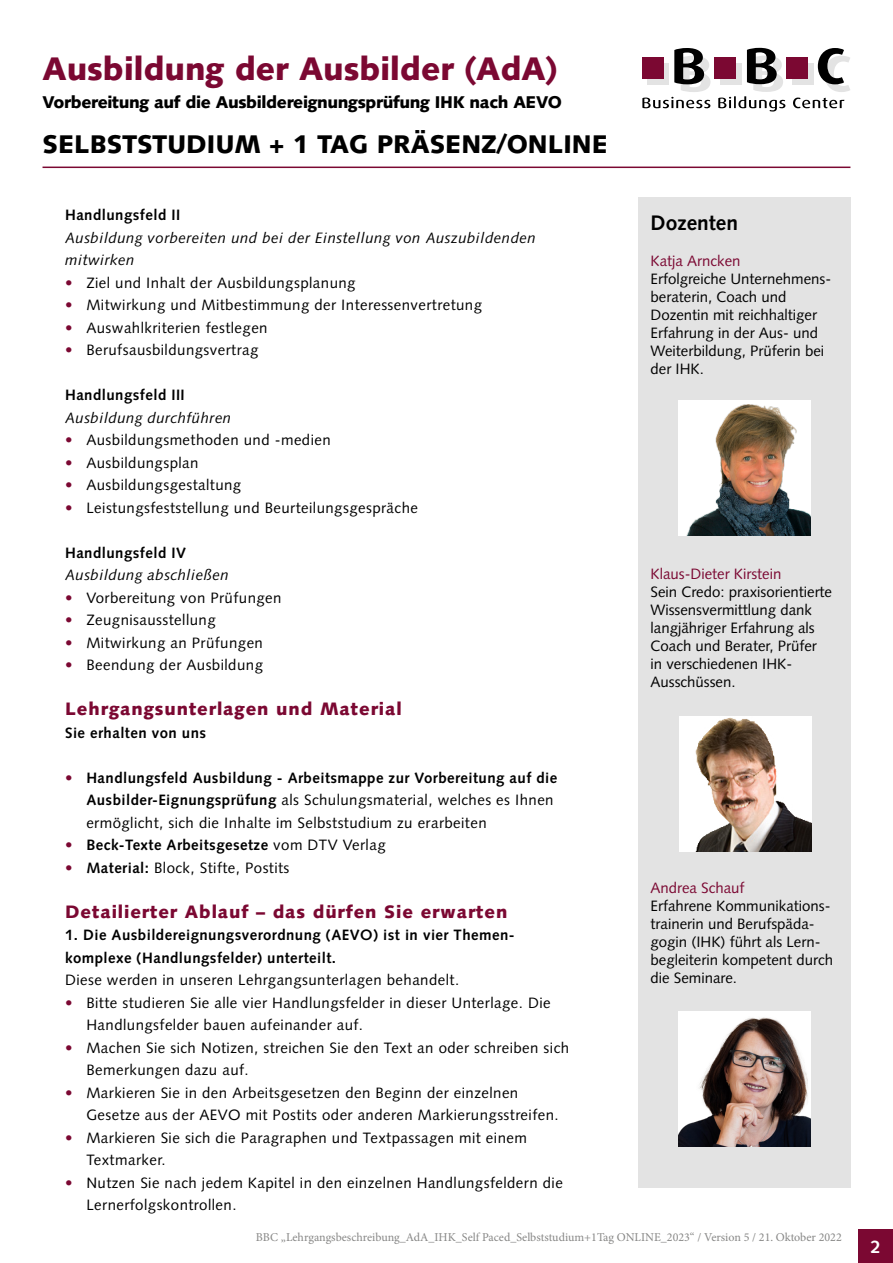
<style>
.page{position:relative;width:893px;height:1263px;background:#fff}
.page>*{position:absolute;margin:0;border:0;box-sizing:border-box;transform-origin:0 0}
.t1{font:900 32.55px "Syntax LT Std";color:#7b0832}
.t2{font:900 25.5px "Syntax LT Std";color:#000}
.t3{font:700 21px "Syntax LT Std";color:#000}
.t4{font:900 18px "Syntax LT Std";letter-spacing:.05em;color:#7b0832}
.t5{font:700 18px "Syntax LT Std";color:#fff}
.t6{font:900 16.95px "Syntax LT Std";letter-spacing:-.02em;color:#000}
.t7{font:15px/22.5px "Syntax LT Std";letter-spacing:.03em;color:#000}
.t8{font:15px/18px "Syntax LT Std";color:#000}
.t9{font:700 15px/22.5px "Syntax LT Std";letter-spacing:.03em;color:#000}
.t10{font:italic 15px/22.5px "Syntax LT Std";letter-spacing:.03em;color:#000}
.t11{font:15px "Syntax LT Std";color:#7b0832}
.t12{font:12px "Minion Pro";color:#878786}
.s1{font-weight:700;color:#7b0832}
.s2{font-weight:700}
.s3{color:#7b0832}
.s4{font-weight:400}
</style>
<div class="page">
<svg style="left:793px;top:98px;width:51px;height:10px"></svg>
<div style="left:792px;top:63px;width:22px;height:22px;background:#e3e3e3"></div>
<div style="left:714px;top:57px;width:22px;height:21px;background:#7b0832"></div>
<svg style="left:642px;top:48px;width:68px;height:60px"></svg>
<svg style="left:718px;top:48px;width:67px;height:64px"></svg>
<svg style="left:818px;top:48px;width:32px;height:44px"></svg>
<div style="left:786px;top:57px;width:22px;height:21px;background:#7b0832"></div>
<div style="left:642px;top:57px;width:21px;height:21px;background:#7b0832"></div>
<hr style="left:43px;top:167px;width:807px;height:1px;background:#7b0832">
<div style="left:859px;top:1229px;width:34px;height:34px;background:#7b0832"></div>
<div style="left:638px;top:198px;width:212px;height:990px;background:#e3e3e3"></div>
<img style="left:679px;top:716px;width:132px;height:135px">
<img style="left:678px;top:401px;width:132px;height:135px">
<img style="left:678px;top:1011px;width:132px;height:135px">
<h1 class="t1" style="left:43px;top:50px;width:517px">Ausbildung der Ausbilder (AdA)</h1>
<p class="t6" style="left:43px;top:92px;width:521px">Vorbereitung auf die Ausbildereignungsprüfung IHK nach AEVO</p>
<h2 class="t2" style="left:43px;top:129px;width:567px">SELBSTSTUDIUM + 1 TAG PRÄSENZ/ONLINE</h2>
<p class="t9" style="left:65px;top:204px;width:117px">Handlungsfeld II</p>
<p class="t10" style="left:65px;top:226px;width:472px">Ausbildung vorbereiten und bei der Einstellung von Auszubildenden mitwirken</p>
<p class="t7" style="left:65px;top:271px;width:292px"><span class="s1">•</span> Ziel und Inhalt der Ausbildungsplanung</p>
<p class="t7" style="left:65px;top:294px;width:418px"><span class="s1">•</span> Mitwirkung und Mitbestimmung der Interessenvertretung</p>
<p class="t7" style="left:65px;top:316px;width:204px"><span class="s1">•</span> Auswahlkriterien festlegen</p>
<p class="t7" style="left:65px;top:339px;width:195px"><span class="s1">•</span> Berufsausbildungsvertrag</p>
<p class="t9" style="left:65px;top:384px;width:121px">Handlungsfeld III</p>
<p class="t10" style="left:65px;top:406px;width:168px">Ausbildung durchführen</p>
<p class="t7" style="left:65px;top:429px;width:267px"><span class="s1">•</span> Ausbildungsmethoden und -medien</p>
<p class="t7" style="left:65px;top:451px;width:135px"><span class="s1">•</span> Ausbildungsplan</p>
<p class="t7" style="left:65px;top:474px;width:178px"><span class="s1">•</span> Ausbildungsgestaltung</p>
<p class="t7" style="left:65px;top:496px;width:354px"><span class="s1">•</span> Leistungsfeststellung und Beurteilungsgespräche</p>
<p class="t9" style="left:65px;top:541px;width:122px">Handlungsfeld IV</p>
<p class="t10" style="left:65px;top:564px;width:165px">Ausbildung abschließen</p>
<p class="t7" style="left:65px;top:586px;width:218px"><span class="s1">•</span> Vorbereitung von Prüfungen</p>
<p class="t7" style="left:65px;top:609px;width:152px"><span class="s1">•</span> Zeugnisausstellung</p>
<p class="t7" style="left:65px;top:631px;width:199px"><span class="s1">•</span> Mitwirkung an Prüfungen</p>
<p class="t7" style="left:65px;top:654px;width:199px"><span class="s1">•</span> Beendung der Ausbildung</p>
<p class="t4" style="left:65px;top:698px;width:338px">Lehrgangsunterlagen und Material</p>
<p class="t9" style="left:65px;top:721px;width:143px">Sie erhalten von uns</p>
<p class="t7" style="left:86px;top:766px;width:472px;text-indent:-21px"><span class="s1">•</span> <span class="s2">Handlungsfeld Ausbildung - Arbeitsmappe zur Vorbereitung auf die<br>Ausbilder-Eignungsprüfung</span> als Schulungsmaterial, welches es Ihnen ermöglicht, sich die Inhalte im Selbststudium zu erarbeiten</p>
<p class="t9" style="left:65px;top:834px;width:322px"><span class="s3">•</span> Beck-Texte Arbeitsgesetze <span class="s4">vom DTV Verlag</span></p>
<p class="t7" style="left:65px;top:856px;width:226px"><span class="s1">•</span> <span class="s2">Material:</span> Block, Stifte, Postits</p>
<p class="t4" style="left:65px;top:901px;width:444px">Detailierter Ablauf – das dürfen Sie erwarten</p>
<p class="t9" style="left:65px;top:924px;width:449px">1. Die Ausbildereignungsverordnung (AEVO) ist in vier Themen&shy;komplexe (Handlungsfelder) unterteilt.</p>
<p class="t7" style="left:65px;top:969px;width:396px">Diese werden in unseren Lehrgangsunterlagen behandelt.</p>
<p class="t7" style="left:86px;top:991px;width:466px;text-indent:-21px"><span class="s1">•</span> Bitte studieren Sie alle vier Handlungsfelder in dieser Unterlage. Die<br>Handlungsfelder bauen aufeinander auf.</p>
<p class="t7" style="left:86px;top:1036px;width:484px;text-indent:-21px"><span class="s1">•</span> Machen Sie sich Notizen, streichen Sie den Text an oder schreiben sich<br>Bemerkungen dazu auf.</p>
<p class="t7" style="left:86px;top:1081px;width:474px;text-indent:-21px"><span class="s1">•</span> Markieren Sie in den Arbeitsgesetzen den Beginn der einzelnen<br>Gesetze aus der AEVO mit Postits oder anderen Markierungsstreifen.</p>
<p class="t7" style="left:86px;top:1126px;width:442px;text-indent:-21px"><span class="s1">•</span> Markieren Sie sich die Paragraphen und Textpassagen mit einem<br>Textmarker.</p>
<p class="t7" style="left:86px;top:1171px;width:478px;text-indent:-21px"><span class="s1">•</span> Nutzen Sie nach jedem Kapitel in den einzelnen Handlungsfeldern die<br>Lernerfolgskontrollen.</p>
<p class="t12" style="left:256px;top:1229px;width:587px">BBC „Lehrgangsbeschreibung_AdA_IHK_Self Paced_Selbststudium+1Tag ONLINE_2023“ / Version 5 / 21. Oktober 2022</p>
<h3 class="t3" style="left:651px;top:211px;width:89px">Dozenten</h3>
<p class="t11" style="left:651px;top:252px;width:91px">Katja Arncken</p>
<p class="t8" style="left:651px;top:270px;width:180px">Erfolgreiche Unternehmens&shy;beraterin, Coach und<br>Dozentin mit reichhaltiger<br>Erfahrung in der Aus- und<br>Weiterbildung, Prüferin bei der IHK.</p>
<p class="t11" style="left:651px;top:565px;width:132px">Klaus-Dieter Kirstein</p>
<p class="t8" style="left:651px;top:583px;width:183px">Sein Credo: praxisorientierte<br>Wissensvermittlung dank langjähriger Erfahrung als<br>Coach und Berater, Prüfer in verschiedenen IHK-<br>Ausschüssen.</p>
<p class="t11" style="left:651px;top:878px;width:96px">Andrea Schauf</p>
<p class="t8" style="left:651px;top:896px;width:184px">Erfahrene Kommunikations&shy;trainerin und Berufspäda&shy;gogin (IHK) führt als Lern&shy;begleiterin kompetent durch die Seminare.</p>
<p class="t5" style="left:871px;top:1236px;width:12px">2</p>
</div>
